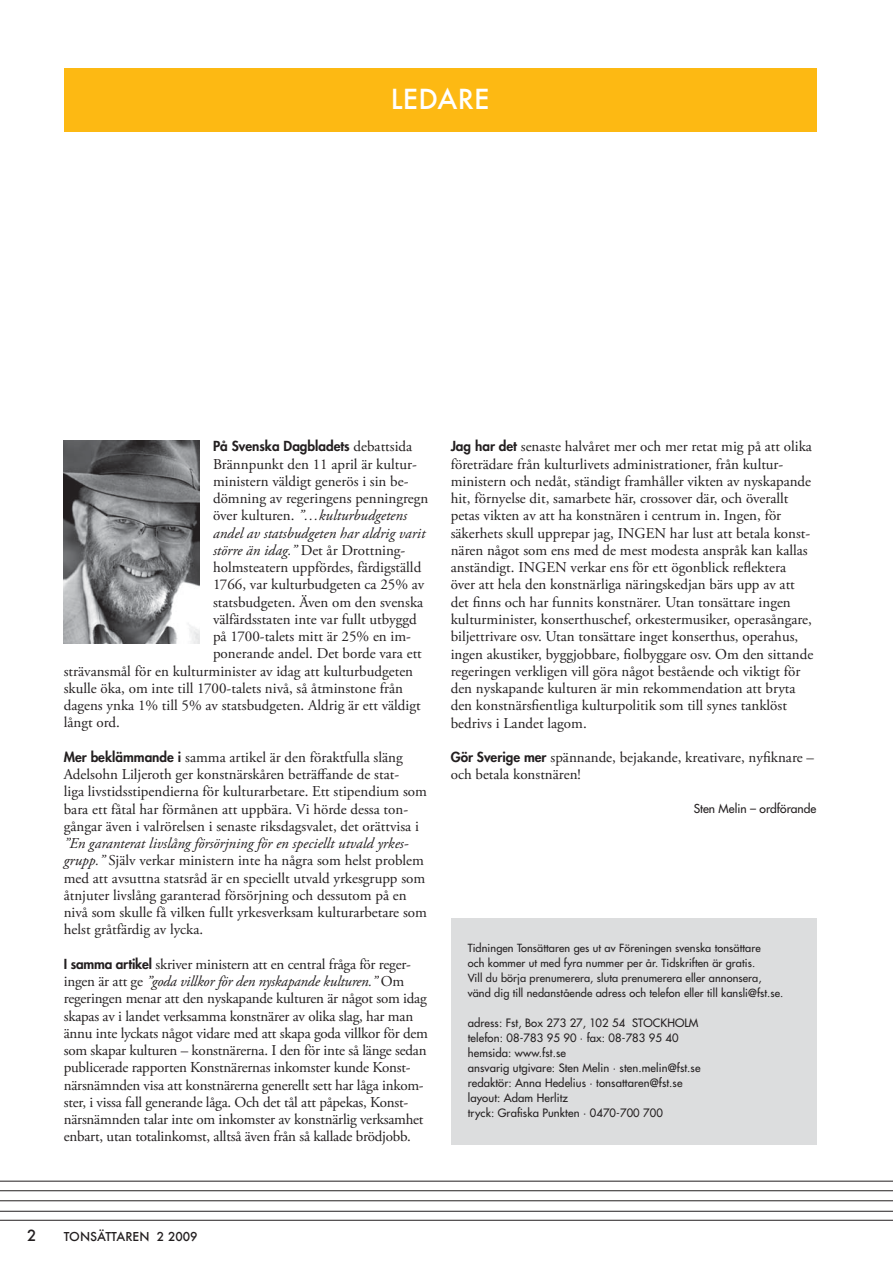
<style>
.page{position:relative;width:893px;height:1263px;background:#fff}
.page>*{position:absolute;margin:0;border:0;box-sizing:border-box;transform-origin:0 0}
.t1{font:500 27px "Futura";letter-spacing:.01em;color:#fff}
.t2{font:15px/17.2px "Adobe Garamond Pro";color:#231f20}
.t3{font:italic 15px "Adobe Garamond Pro";color:#231f20}
.t4{font:500 15px "Futura";color:#231f20}
.t5{font:800 13.5px "Futura";color:#231f20}
.t6{font:12px "Futura";color:#231f20}
.t7{font:500 12px "Futura";color:#231f20}
.t8{font:11.25px/15px "Futura";letter-spacing:.01em;color:#231f20}
.t9{font:10.95px/15px "Futura";letter-spacing:.01em;color:#231f20}
.s1{font-family:"Adobe Garamond Pro";font-weight:400;font-size:15px}
.s2{font-style:normal}
.s3{font-style:italic}
.s4{font-family:"Futura";font-weight:800;font-size:13.5px}
</style>
<div class="page">
<div style="left:64px;top:68px;width:752px;height:64px;background:#fdb913"></div>
<img style="left:64px;top:441px;width:135px;height:202px">
<hr style="left:0;top:1220px;width:893px;height:1px;background:#231f20">
<hr style="left:0;top:1211px;width:893px;height:1px;background:#231f20">
<hr style="left:0;top:1200px;width:893px;height:1px;background:#231f20">
<hr style="left:0;top:1190px;width:893px;height:1px;background:#231f20">
<hr style="left:0;top:1181px;width:893px;height:1px;background:#231f20">
<div style="left:451px;top:918px;width:365px;height:227px;background:#dcddde"></div>
<h1 class="t1" style="left:391px;top:81px;width:100px">LEDARE</h1>
<p class="t5" style="left:213px;top:438px;width:201px">På Svenska Dagbladets <span class="s1">debattsida</span></p>
<p class="t2" style="left:213px;top:456px;width:205px">Brännpunkt den 11 april är kultur-</p>
<p class="t2" style="left:213px;top:473px;width:197px">ministern väldigt generös i sin be-</p>
<p class="t2" style="left:213px;top:490px;width:217px">dömning av regeringens penningregn</p>
<p class="t3" style="left:213px;top:507px;width:195px"><span class="s2">över kulturen.</span> ”…kulturbudgetens</p>
<p class="t3" style="left:213px;top:524px;width:214px">andel av statsbudgeten har aldrig varit</p>
<p class="t2" style="left:213px;top:542px;width:194px"><span class="s3">större än idag.”</span> Det år Drottning-</p>
<p class="t2" style="left:213px;top:559px;width:210px">holmsteatern uppfördes, färdigställd</p>
<p class="t2" style="left:213px;top:576px;width:213px">1766, var kulturbudgeten ca 25% av</p>
<p class="t2" style="left:213px;top:594px;width:212px">statsbudgeten. Även om den svenska</p>
<p class="t2" style="left:213px;top:611px;width:205px">välfärdsstaten inte var fullt utbyggd</p>
<p class="t2" style="left:213px;top:628px;width:199px">på 1700-talets mitt är 25% en im-</p>
<p class="t2" style="left:213px;top:645px;width:210px">ponerande andel. Det borde vara ett</p>
<p class="t2" style="left:64px;top:663px;width:351px">strävansmål för en kulturminister av idag att kulturbudgeten</p>
<p class="t2" style="left:64px;top:680px;width:341px">skulle öka, om inte till 1700-talets nivå, så åtminstone från</p>
<p class="t2" style="left:64px;top:697px;width:358px">dagens ynka 1% till 5% av statsbudgeten. Aldrig är ett väldigt</p>
<p class="t2" style="left:64px;top:714px;width:58px">långt ord.</p>
<p class="t2" style="left:64px;top:749px;width:365px"><span class="s4">Mer beklämmande i</span> samma artikel är den föraktfulla släng Adelsohn Liljeroth ger konstnärskåren beträffande de stat-<br>liga livstidsstipendierna för kulturarbetare. Ett stipendium som bara ett fåtal har förmånen att uppbära. Vi hörde dessa ton&shy;gångar även i valrörelsen i senaste riksdagsvalet, det orättvisa i</p>
<p class="t2" style="left:64px;top:835px;width:365px"><span class="s3">”En garanterat livslång försörjning för en speciellt utvald yrkes&shy;grupp.”</span> Själv verkar ministern inte ha några som helst problem med att avsuttna statsråd är en speciellt utvald yrkesgrupp som åtnjuter livslång garanterad försörjning och dessutom på en nivå som skulle få vilken fullt yrkesverksam kulturarbetare som helst gråtfärdig av lycka.</p>
<p class="t2" style="left:64px;top:956px;width:366px"><span class="s4">I samma artikel</span> skriver ministern att en central fråga för reger&shy;ingen är att ge <span class="s3">”goda villkor för den nyskapande kulturen.”</span> Om regeringen menar att den nyskapande kulturen är något som idag skapas av i landet verksamma konstnärer av olika slag, har man ännu inte lyckats något vidare med att skapa goda villkor för dem som skapar kulturen – konstnärerna. I den för inte så länge sedan publicerade rapporten Konstnärernas inkomster kunde Konst&shy;närsnämnden visa att konstnärerna generellt sett har låga inkom&shy;ster, i vissa fall generande låga. Och det tål att påpekas, Konst&shy;närsnämnden talar inte om inkomster av konstnärlig verksamhet enbart, utan totalinkomst, alltså även från så kallade brödjobb.</p>
<p class="t2" style="left:451px;top:439px;width:364px"><span class="s4">Jag har det</span> senaste halvåret mer och mer retat mig på att olika företrädare från kulturlivets administrationer, från kultur&shy;ministern och nedåt, ständigt framhåller vikten av nyskapande hit, förnyelse dit, samarbete här, crossover där, och överallt petas vikten av att ha konstnären i centrum in. Ingen, för säkerhets skull upprepar jag, INGEN har lust att betala konst&shy;nären något som ens med de mest modesta anspråk kan kallas anständigt. INGEN verkar ens för ett ögonblick reflektera över att hela den konstnärliga näringskedjan bärs upp av att det finns och har funnits konstnärer. Utan tonsättare ingen kulturminister, konserthuschef, orkestermusiker, operasångare, biljettrivare osv. Utan tonsättare inget konserthus, operahus, ingen akustiker, byggjobbare, fiolbyggare osv. Om den sittande regeringen verkligen vill göra något bestående och viktigt för den nyskapande kulturen är min rekommendation att bryta den konstnärsfientliga kulturpolitik som till synes tanklöst bedrivs i Landet lagom.</p>
<p class="t2" style="left:451px;top:749px;width:365px"><span class="s4">Gör Sverige mer</span> spännande, bejakande, kreativare, nyfiknare – och betala konstnären!</p>
<p class="t6" style="left:694px;top:801px;width:124px">Sten Melin – ordförande</p>
<p class="t9" style="left:468px;top:941px;width:317px">Tidningen Tonsättaren ges ut av Föreningen svenska tonsättare<br>och kommer ut med fyra nummer per år. Tidskriften är gratis.<br>Vill du börja prenumerera, sluta prenumerera eller annonsera, vänd dig till nedanstående adress och telefon eller till kansli@fst.se.</p>
<p class="t8" style="left:468px;top:1016px;width:234px">adress: Fst, Box 273 27, 102 54 STOCKHOLM telefon: 08-783 95 90 · fax: 08-783 95 40 hemsida: www.fst.se<br>ansvarig utgivare: Sten Melin · sten.melin@fst.se redaktör: Anna Hedelius · tonsattaren@fst.se layout: Adam Herlitz<br>tryck: Grafiska Punkten · 0470-700 700</p>
<p class="t4" style="left:27px;top:1225px;width:11px">2</p>
<p class="t7" style="left:64px;top:1228px;width:135px">TONSÄTTAREN 2 2009</p>
</div>
